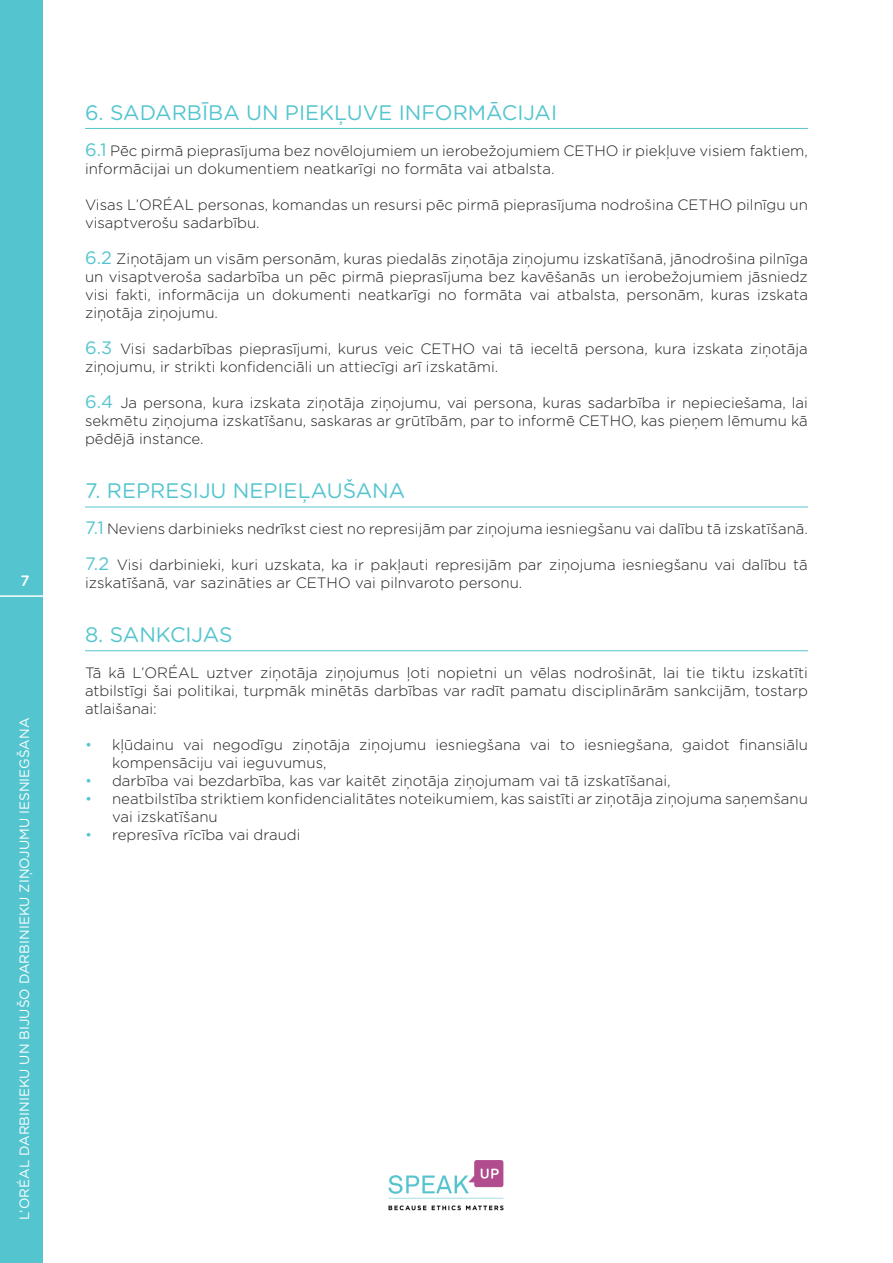
<style>
.page{position:relative;width:893px;height:1263px;background:#fff}
.page>*{position:absolute;margin:0;border:0;box-sizing:border-box;transform-origin:0 0}
.t1{font:21px "Gotham Rounded";color:#54c5cf}
.t2{font:300 15px/18px "Gotham Rounded";color:#231f20}
.t3{font:500 15px "Gotham Rounded";color:#fff}
.t4{font:13.5px "Gotham Rounded";color:#fff}
.s1{font-weight:400;font-size:18px;color:#54c5cf}
.s2{color:#54c5cf}
</style>
<div class="page">
<div style="left:0;top:0;width:43px;height:1263px;background:#54c5cf"></div>
<hr style="left:0;top:595px;width:47px;height:2px;background:#fff">
<hr style="left:85px;top:128px;width:723px;height:1px;background:#54c5cf">
<hr style="left:85px;top:507px;width:723px;height:1px;background:#54c5cf">
<hr style="left:85px;top:650px;width:723px;height:1px;background:#54c5cf">
<img style="left:388px;top:1161px;width:116px;height:50px">
<p class="t3" style="left:21px;top:570px;width:11px">7</p>
<p class="t4" style="left:15px;top:1220px;width:504px;rotate:-90deg">L’ORÉAL DARBINIEKU UN BIJUŠO DARBINIEKU ZIŅOJUMU IESNIEGŠANA</p>
<h1 class="t1" style="left:85px;top:98px;width:474px">6. SADARBĪBA UN PIEKĻUVE INFORMĀCIJAI</h1>
<p class="t2" style="left:85px;top:141px;width:724px"><span class="s1">6.1</span> Pēc pirmā pieprasījuma bez novēlojumiem un ierobežojumiem CETHO ir piekļuve visiem faktiem, informācijai un dokumentiem neatkarīgi no formāta vai atbalsta.</p>
<p class="t2" style="left:85px;top:195px;width:724px">Visas L’ORÉAL personas, komandas un resursi pēc pirmā pieprasījuma nodrošina CETHO pilnīgu un visaptverošu sadarbību.</p>
<p class="t2" style="left:85px;top:249px;width:724px;text-align:justify"><span class="s1">6.2</span> Ziņotājam un visām personām, kuras piedalās ziņotāja ziņojumu izskatīšanā, jānodrošina pilnīga un visaptveroša sadarbība un pēc pirmā pieprasījuma bez kavēšanās un ierobežojumiem jāsniedz visi fakti, informācija un dokumenti neatkarīgi no formāta vai atbalsta, personām, kuras izskata ziņotāja ziņojumu.</p>
<p class="t2" style="left:85px;top:339px;width:724px"><span class="s1">6.3</span> Visi sadarbības pieprasījumi, kurus veic CETHO vai tā ieceltā persona, kura izskata ziņotāja ziņojumu, ir strikti konfidenciāli un attiecīgi arī izskatāmi.</p>
<p class="t2" style="left:85px;top:393px;width:724px;text-align:justify"><span class="s1">6.4</span> Ja persona, kura izskata ziņotāja ziņojumu, vai persona, kuras sadarbība ir nepieciešama, lai sekmētu ziņojuma izskatīšanu, saskaras ar grūtībām, par to informē CETHO, kas pieņem lēmumu kā pēdējā instance.</p>
<h1 class="t1" style="left:85px;top:476px;width:322px">7. REPRESIJU NEPIEĻAUŠANA</h1>
<p class="t2" style="left:85px;top:519px;width:724px"><span class="s1">7.1</span> Neviens darbinieks nedrīkst ciest no represijām par ziņojuma iesniegšanu vai dalību tā izskatīšanā.</p>
<p class="t2" style="left:85px;top:555px;width:724px"><span class="s1">7.2</span> Visi darbinieki, kuri uzskata, ka ir pakļauti represijām par ziņojuma iesniegšanu vai dalību tā izskatīšanā, var sazināties ar CETHO vai pilnvaroto personu.</p>
<h1 class="t1" style="left:85px;top:620px;width:149px">8. SANKCIJAS</h1>
<p class="t2" style="left:85px;top:663px;width:724px;text-align:justify">Tā kā L’ORÉAL uztver ziņotāja ziņojumus ļoti nopietni un vēlas nodrošināt, lai tie tiktu izskatīti atbilstīgi šai politikai, turpmāk minētās darbības var radīt pamatu disciplinārām sankcijām, tostarp atlaišanai:</p>
<p class="t2" style="left:112px;top:735px;width:697px;text-indent:-27px"><span class="s2">•</span> kļūdainu vai negodīgu ziņotāja ziņojumu iesniegšana vai to iesniegšana, gaidot finansiālu kompensāciju vai ieguvumus,</p>
<p class="t2" style="left:85px;top:771px;width:587px"><span class="s2">•</span> darbība vai bezdarbība, kas var kaitēt ziņotāja ziņojumam vai tā izskatīšanai,</p>
<p class="t2" style="left:112px;top:789px;width:697px;text-indent:-27px"><span class="s2">•</span> neatbilstība striktiem konfidencialitātes noteikumiem, kas saistīti ar ziņotāja ziņojuma saņemšanu vai izskatīšanu</p>
<p class="t2" style="left:85px;top:825px;width:217px"><span class="s2">•</span> represīva rīcība vai draudi</p>
</div>
